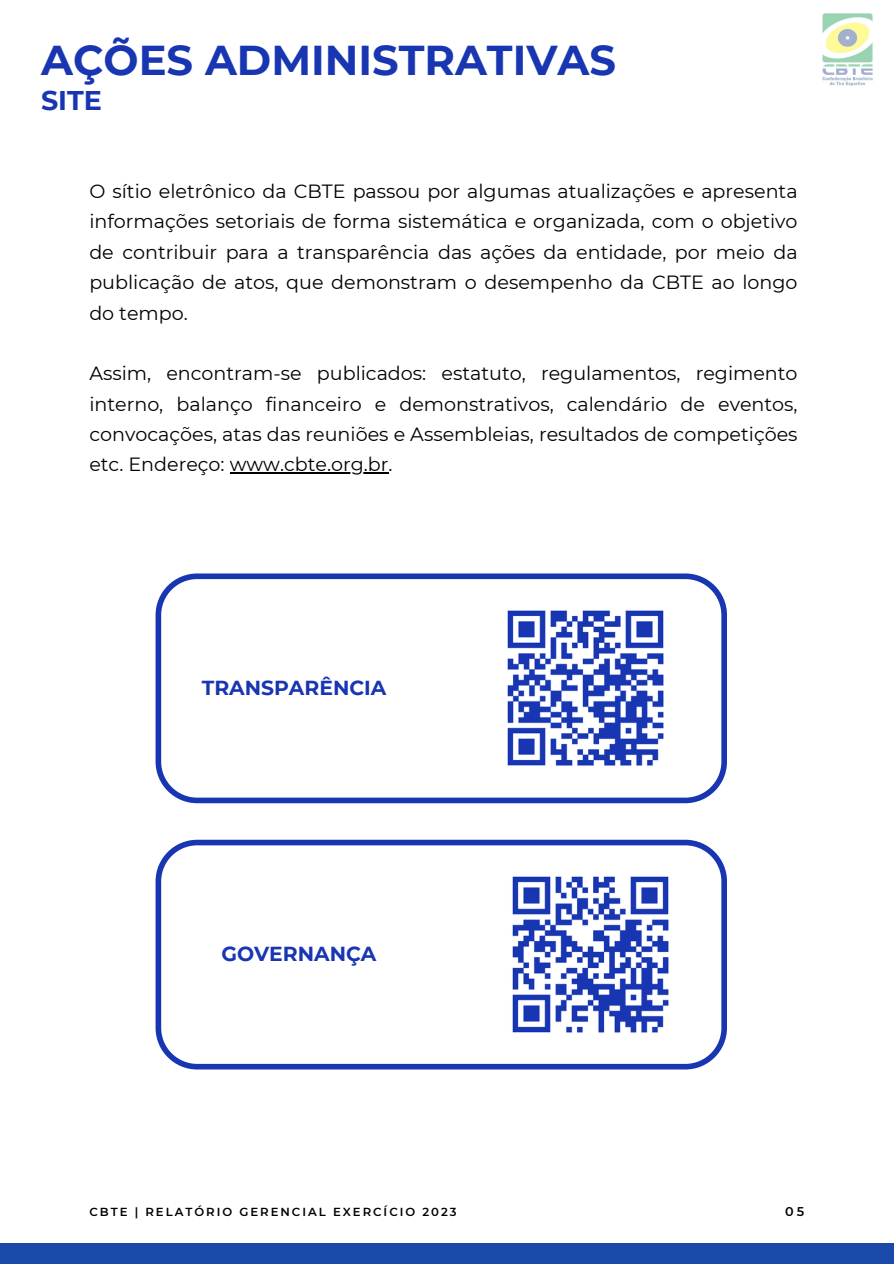
<style>
.page{position:relative;width:894px;height:1264px;background:#fff}
.page>*{position:absolute;margin:0;border:0;box-sizing:border-box;transform-origin:0 0}
.t1{font:700 41.7px "Montserrat";color:#1836b2}
.t2{font:700 27px "Montserrat";color:#1836b2}
.t3{font:700 20.25px "Montserrat";color:#1836b2}
.t4{font:19.05px/30.3px "Montserrat";color:#000;text-align:justify}
.t5{font:600 12.75px "Montserrat";color:#000}
.t6{font:600 11.7px "Montserrat";letter-spacing:.17em;color:#000}
</style>
<div class="page">
<div style="left:0;top:1243px;width:893px;height:20px;background:#1b48ab"></div>
<svg style="left:155px;top:573px;width:571px;height:230px"></svg>
<img style="left:497px;top:600px;width:176px;height:176px">
<hr style="left:229px;top:472px;width:159px;height:2px;background:#000">
<svg style="left:155px;top:839px;width:571px;height:230px"></svg>
<img style="left:822px;top:13px;width:51px;height:73px">
<h4 class="t1" style="left:41px;top:35px;width:576px">AÇÕES ADMINISTRATIVAS</h4>
<p class="t2" style="left:41px;top:84px;width:62px">SITE</p>
<p class="t4" style="left:89px;top:176px;width:709px">O sítio eletrônico da CBTE passou por algumas atualizações e apresenta informações setoriais de forma sistemática e organizada, com o objetivo de contribuir para a transparência das ações da entidade, por meio da publicação de atos, que demonstram o desempenho da CBTE ao longo do tempo.</p>
<h3 class="t4" style="left:89px;top:358px;width:709px">Assim, encontram-se publicados: estatuto, regulamentos, regimento interno, balanço financeiro e demonstrativos, calendário de eventos, convocações, atas das reuniões e Assembleias, resultados de competições etc. Endereço: www.cbte.org.br.</h3>
<p class="t3" style="left:202px;top:675px;width:186px">TRANSPARÊNCIA</p>
<p class="t3" style="left:221px;top:941px;width:156px">GOVERNANÇA</p>
<h3 class="t6" style="left:89px;top:1204px;width:369px">CBTE | RELATÓRIO GERENCIAL EXERCÍCIO 2023</h3>
<h4 class="t5" style="left:784px;top:1203px;width:21px">05</h4>
</div>
